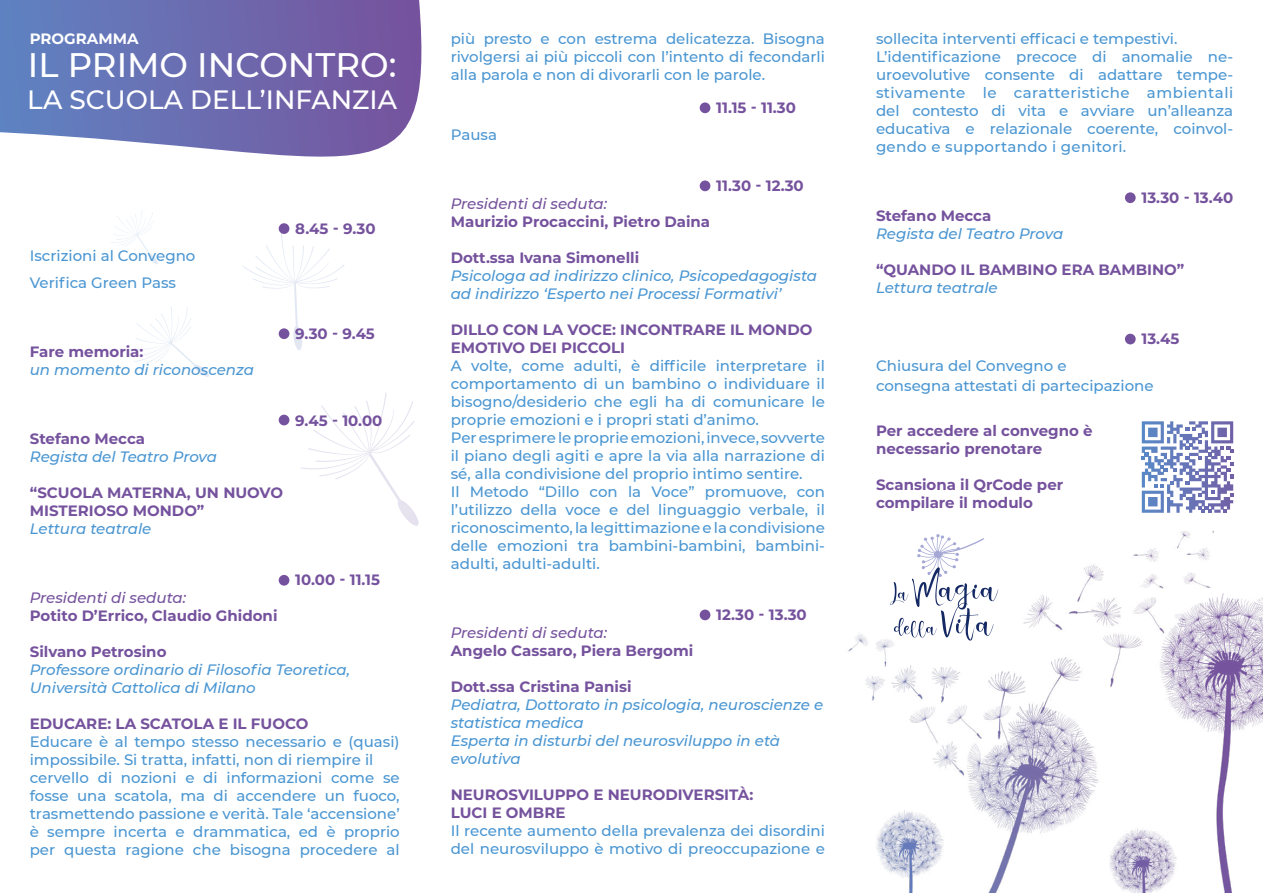
<style>
.page{position:relative;width:1263px;height:893px;background:#fff}
.page>*{position:absolute;margin:0;border:0;box-sizing:border-box;transform-origin:0 0}
.t1{font:500 33.9px "Montserrat";color:#fff}
.t2{font:500 26.4px "Montserrat";color:#fff}
.t3{font:500 15px/18px "Montserrat";color:#4a96d2}
.t4{font:700 15px/18px "Montserrat";color:#75529d}
.t5{font:italic 500 15px/18px "Montserrat";color:#4a96d2}
.t6{font:italic 500 15px "Montserrat";color:#75529d}
.t7{font:700 15px "Montserrat";color:#fff}
</style>
<div class="page">
<svg style="left:0;top:0;width:422px;height:157px;background:#7776b5"></svg>
<img style="left:848px;top:530px;width:415px;height:363px">
<svg style="left:301px;top:393px;width:118px;height:133px"></svg>
<svg style="left:243px;top:232px;width:101px;height:118px"></svg>
<svg style="left:134px;top:307px;width:75px;height:70px"></svg>
<svg style="left:111px;top:210px;width:47px;height:54px"></svg>
<svg style="left:890px;top:534px;width:108px;height:107px"></svg>
<svg style="left:1142px;top:421px;width:91px;height:92px"></svg>
<div style="left:279px;top:223px;width:10px;height:11px;background:#75529d;border-radius:50%"></div>
<div style="left:279px;top:328px;width:10px;height:11px;background:#75529d;border-radius:50%"></div>
<div style="left:279px;top:415px;width:10px;height:10px;background:#75529d;border-radius:50%"></div>
<div style="left:279px;top:575px;width:10px;height:11px;background:#75529d;border-radius:50%"></div>
<div style="left:700px;top:102px;width:10px;height:11px;background:#75529d;border-radius:50%"></div>
<div style="left:700px;top:180px;width:10px;height:11px;background:#75529d;border-radius:50%"></div>
<div style="left:700px;top:610px;width:10px;height:10px;background:#75529d;border-radius:50%"></div>
<div style="left:1125px;top:192px;width:11px;height:11px;background:#75529d;border-radius:50%"></div>
<div style="left:1125px;top:334px;width:11px;height:10px;background:#75529d;border-radius:50%"></div>
<p class="t7" style="left:30px;top:28px;width:110px">PROGRAMMA</p>
<h1 class="t1" style="left:28px;top:41px;width:370px">IL PRIMO INCONTRO:</h1>
<h2 class="t2" style="left:27px;top:81px;width:371px">LA SCUOLA DELL’INFANZIA</h2>
<p class="t3" style="left:30px;top:242px;width:167px;line-height:27px">Iscrizioni al Convegno<br>Verifica Green Pass</p>
<p class="t4" style="left:30px;top:342px;width:115px">Fare memoria:</p>
<p class="t5" style="left:30px;top:360px;width:226px">un momento di riconoscenza</p>
<p class="t4" style="left:295px;top:219px;width:82px">8.45 - 9.30</p>
<p class="t4" style="left:295px;top:324px;width:81px">9.30 - 9.45</p>
<p class="t4" style="left:30px;top:429px;width:117px">Stefano Mecca</p>
<p class="t5" style="left:30px;top:447px;width:189px">Regista del Teatro Prova</p>
<p class="t4" style="left:30px;top:483px;width:255px">“SCUOLA MATERNA, UN NUOVO<br>MISTERIOSO MONDO”</p>
<p class="t5" style="left:30px;top:519px;width:123px">Lettura teatrale</p>
<p class="t4" style="left:295px;top:411px;width:89px">9.45 - 10.00</p>
<p class="t4" style="left:295px;top:570px;width:86px">10.00 - 11.15</p>
<p class="t6" style="left:30px;top:588px;width:158px">Presidenti di seduta:</p>
<p class="t4" style="left:30px;top:606px;width:249px">Potito D’Errico, Claudio Ghidoni</p>
<p class="t4" style="left:30px;top:642px;width:138px">Silvano Petrosino</p>
<p class="t5" style="left:30px;top:660px;width:322px">Professore ordinario di Filosofia Teoretica,<br>Università Cattolica di Milano</p>
<p class="t4" style="left:30px;top:714px;width:280px">EDUCARE: LA SCATOLA E IL FUOCO</p>
<p class="t3" style="left:30px;top:732px;width:371px">Educare è al tempo stesso necessario e (quasi) impossibile. Si tratta, infatti, non di riempire il cervello di nozioni e di informazioni come se fosse una scatola, ma di accendere un fuoco, trasmettendo passione e verità. Tale ‘accensione’ è sempre incerta e drammatica, ed è proprio per questa ragione che bisogna procedere al</p>
<p class="t3" style="left:451px;top:29px;width:376px;text-align:justify">più presto e con estrema delicatezza. Bisogna rivolgersi ai più piccoli con l’intento di fecondarli alla parola e non di divorarli con le parole.</p>
<p class="t4" style="left:716px;top:98px;width:81px">11.15 - 11.30</p>
<p class="t3" style="left:451px;top:125px;width:48px">Pausa</p>
<p class="t4" style="left:716px;top:176px;width:89px">11.30 - 12.30</p>
<p class="t6" style="left:451px;top:193px;width:158px">Presidenti di seduta:</p>
<p class="t4" style="left:451px;top:212px;width:261px">Maurizio Procaccini, Pietro Daina</p>
<p class="t4" style="left:451px;top:248px;width:190px">Dott.ssa Ivana Simonelli</p>
<p class="t5" style="left:451px;top:266px;width:368px">Psicologa ad indirizzo clinico, Psicopedagogista ad indirizzo ‘Esperto nei Processi Formativi’</p>
<p class="t4" style="left:451px;top:320px;width:363px">DILLO CON LA VOCE: INCONTRARE IL MONDO<br>EMOTIVO DEI PICCOLI</p>
<p class="t3" style="left:451px;top:356px;width:376px">A volte, come adulti, è difficile interpretare il comportamento di un bambino o individuare il bisogno/desiderio che egli ha di comunicare le proprie emozioni e i propri stati d’animo.<br>Per esprimere le proprie emozioni, invece, sovverte il piano degli agiti e apre la via alla narrazione di sé, alla condivisione del proprio intimo sentire.<br>Il Metodo “Dillo con la Voce” promuove, con l’utilizzo della voce e del linguaggio verbale, il riconoscimento, la legittimazione e la condivisione delle emozioni tra bambini-bambini, bambini&shy;adulti, adulti-adulti.</p>
<p class="t4" style="left:716px;top:605px;width:92px">12.30 - 13.30</p>
<p class="t6" style="left:451px;top:622px;width:158px">Presidenti di seduta:</p>
<p class="t4" style="left:451px;top:641px;width:244px">Angelo Cassaro, Piera Bergomi</p>
<p class="t4" style="left:451px;top:677px;width:182px">Dott.ssa Cristina Panisi</p>
<p class="t5" style="left:451px;top:695px;width:374px">Pediatra, Dottorato in psicologia, neuroscienze e statistica medica<br>Esperta in disturbi del neurosviluppo in età evolutiva</p>
<p class="t4" style="left:451px;top:785px;width:304px">NEUROSVILUPPO E NEURODIVERSITÀ:<br>LUCI E OMBRE</p>
<p class="t3" style="left:451px;top:821px;width:376px">Il recente aumento della prevalenza dei disordini del neurosviluppo è motivo di preoccupazione e</p>
<p class="t3" style="left:876px;top:29px;width:359px">sollecita interventi efficaci e tempestivi.<br>L’identificazione precoce di anomalie ne&shy;uroevolutive consente di adattare tempe&shy;stivamente le caratteristiche ambientali del contesto di vita e avviare un’alleanza educativa e relazionale coerente, coinvol&shy;gendo e supportando i genitori.</p>
<p class="t4" style="left:1141px;top:188px;width:93px">13.30 - 13.40</p>
<p class="t4" style="left:876px;top:206px;width:117px">Stefano Mecca</p>
<p class="t5" style="left:876px;top:224px;width:189px">Regista del Teatro Prova</p>
<p class="t4" style="left:876px;top:260px;width:310px">“QUANDO IL BAMBINO ERA BAMBINO”</p>
<p class="t5" style="left:876px;top:278px;width:123px">Lettura teatrale</p>
<p class="t4" style="left:1141px;top:329px;width:39px">13.45</p>
<p class="t3" style="left:876px;top:356px;width:279px;line-height:19.5px">Chiusura del Convegno e<br>consegna attestati di partecipazione</p>
<p class="t4" style="left:876px;top:421px;width:218px">Per accedere al convegno è necessario prenotare</p>
<p class="t4" style="left:876px;top:475px;width:189px">Scansiona il QrCode per compilare il modulo</p>
</div>
